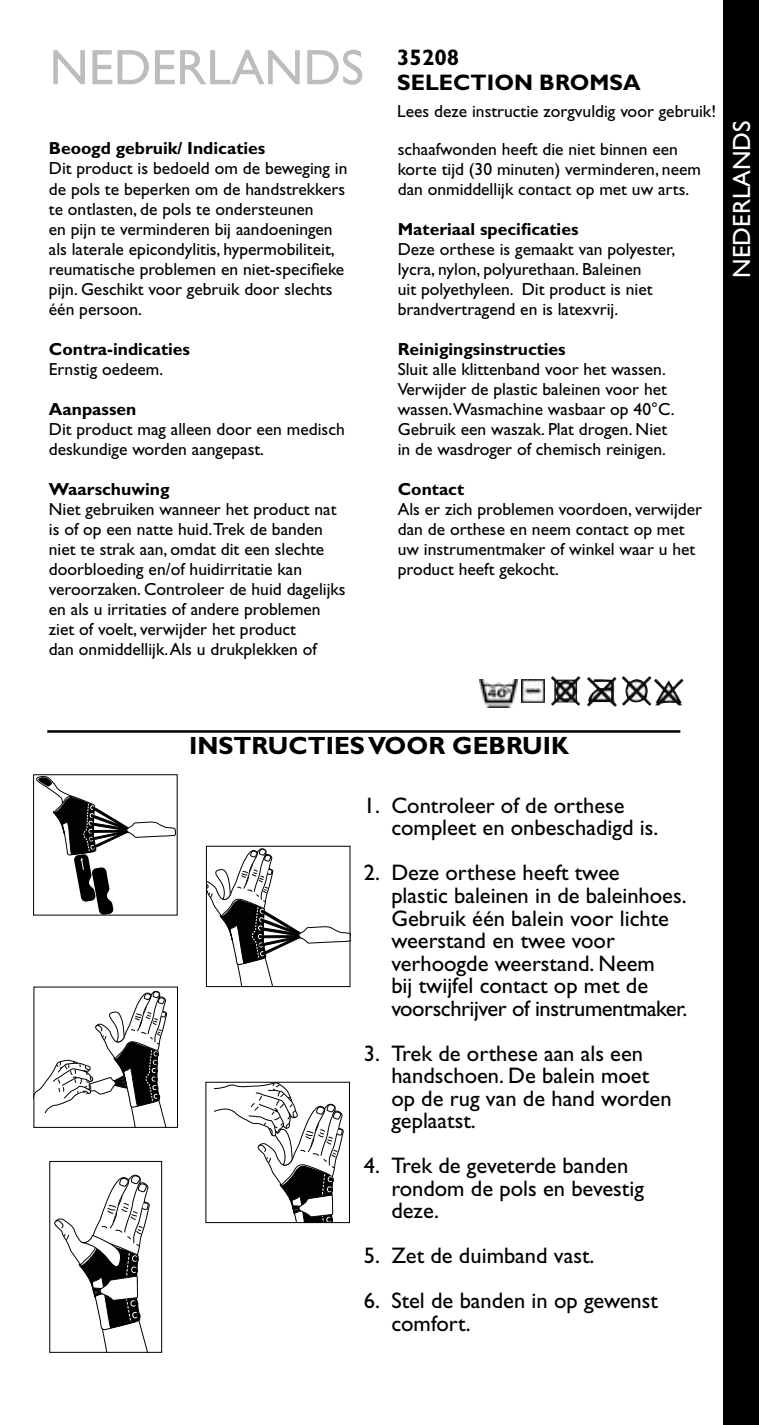
<style>
.page{position:relative;width:759px;height:1425px;background:#fff}
.page>*{position:absolute;margin:0;border:0;box-sizing:border-box;transform-origin:0 0}
.t1{font:50px "Gill Sans Std";color:#bbbdbe}
.t2{font:700 25px "Gill Sans Std";color:#000}
.t3{font:25px "Gill Sans Std";color:#fff}
.t4{font:22.5px/22.5px "Gill Sans Std";color:#000}
.t5{font:700 22.5px/24px "Gill Sans Std";color:#000}
.t6{font:17.5px/20px "Gill Sans Std";color:#000}
.t7{font:700 17.5px "Gill Sans Std";color:#000}
</style>
<div class="page">
<div style="left:723px;top:0;width:35px;height:1424px;background:#000"></div>
<img style="left:622px;top:676px;width:29px;height:30px">
<img style="left:587px;top:677px;width:29px;height:30px">
<img style="left:551px;top:676px;width:29px;height:30px">
<img style="left:654px;top:678px;width:29px;height:27px">
<img style="left:521px;top:679px;width:23px;height:23px">
<img style="left:480px;top:679px;width:37px;height:28px">
<hr style="left:47px;top:730px;width:633px;height:2px;background:#000">
<svg style="left:36px;top:776px;width:139px;height:137px"></svg>
<svg style="left:208px;top:848px;width:140px;height:136px"></svg>
<svg style="left:36px;top:990px;width:131px;height:135px"></svg>
<svg style="left:214px;top:1084px;width:130px;height:136px"></svg>
<svg style="left:54px;top:1174px;width:96px;height:176px"></svg>
<div style="left:49px;top:1161px;width:113px;height:191px;border:1px solid #000"></div>
<h1 class="t1" style="left:50px;top:39px;width:316px">NEDERLANDS</h1>
<p class="t5" style="left:397px;top:46px;width:245px">35208<br>SELECTION BROMSA</p>
<p class="t6" style="left:397px;top:101px;width:320px">Lees deze instructie zorgvuldig voor gebruik!</p>
<p class="t7" style="left:49px;top:138px;width:218px">Beoogd gebruik/ Indicaties</p>
<p class="t6" style="left:49px;top:159px;width:300px">Dit product is bedoeld om de beweging in de pols te beperken om de handstrekkers te ontlasten, de pols te ondersteunen<br>en pijn te verminderen bij aandoeningen als laterale epicondylitis, hypermobiliteit, reumatische problemen en niet-specifieke pijn. Geschikt voor gebruik door slechts één persoon.</p>
<p class="t7" style="left:49px;top:338px;width:143px">Contra-indicaties</p>
<p class="t6" style="left:49px;top:359px;width:116px">Ernstig oedeem.</p>
<p class="t7" style="left:49px;top:398px;width:89px">Aanpassen</p>
<p class="t6" style="left:49px;top:419px;width:297px">Dit product mag alleen door een medisch deskundige worden aangepast.</p>
<p class="t7" style="left:49px;top:478px;width:122px">Waarschuwing</p>
<p class="t6" style="left:49px;top:499px;width:298px">Niet gebruiken wanneer het product nat is of op een natte huid.Trek de banden niet te strak aan, omdat dit een slechte doorbloeding en/of huidirritatie kan veroorzaken. Controleer de huid dagelijks en als u irritaties of andere problemen ziet of voelt, verwijder het product<br>dan onmiddellijk. Als u drukplekken of</p>
<p class="t6" style="left:397px;top:139px;width:304px">schaafwonden heeft die niet binnen een korte tijd (30 minuten) verminderen, neem dan onmiddellijk contact op met uw arts.</p>
<p class="t7" style="left:397px;top:218px;width:182px">Materiaal specificaties</p>
<p class="t6" style="left:397px;top:239px;width:279px">Deze orthese is gemaakt van polyester, lycra, nylon, polyurethaan. Baleinen<br>uit polyethyleen. Dit product is niet brandvertragend en is latexvrij.</p>
<p class="t7" style="left:397px;top:338px;width:169px">Reinigingsinstructies</p>
<p class="t6" style="left:397px;top:359px;width:278px">Sluit alle klittenband voor het wassen.<br>Verwijder de plastic baleinen voor het wassen.Wasmachine wasbaar op 40°C.<br>Gebruik een waszak. Plat drogen. Niet in de wasdroger of chemisch reinigen.</p>
<p class="t7" style="left:397px;top:478px;width:68px">Contact</p>
<p class="t6" style="left:397px;top:499px;width:306px">Als er zich problemen voordoen, verwijder dan de orthese en neem contact op met uw instrumentmaker of winkel waar u het product heeft gekocht.</p>
<h2 class="t3" style="left:727px;top:277px;width:159px;rotate:-90deg">NEDERLANDS</h2>
<h2 class="t2" style="left:189px;top:731px;width:381px">INSTRUCTIES VOOR GEBRUIK</h2>
<p class="t4" style="left:391px;top:794px;width:268px;text-indent:-27px">1. Controleer of de orthese compleet en onbeschadigd is.</p>
<p class="t4" style="left:391px;top:861px;width:297px;text-indent:-27px">2. Deze orthese heeft twee<br>plastic baleinen in de baleinhoes.<br>Gebruik één balein voor lichte weerstand en twee voor verhoogde weerstand. Neem<br>bij twijfel contact op met de voorschrijver of instrumentmaker.</p>
<p class="t4" style="left:391px;top:1041px;width:281px;text-indent:-27px">3. Trek de orthese aan als een handschoen. De balein moet op de rug van de hand worden geplaatst.</p>
<p class="t4" style="left:391px;top:1154px;width:254px;text-indent:-27px">4. Trek de geveterde banden rondom de pols en bevestig deze.</p>
<p class="t4" style="left:363px;top:1244px;width:232px">5. Zet de duimband vast.</p>
<p class="t4" style="left:391px;top:1289px;width:268px;text-indent:-27px">6. Stel de banden in op gewenst comfort.</p>
</div>
